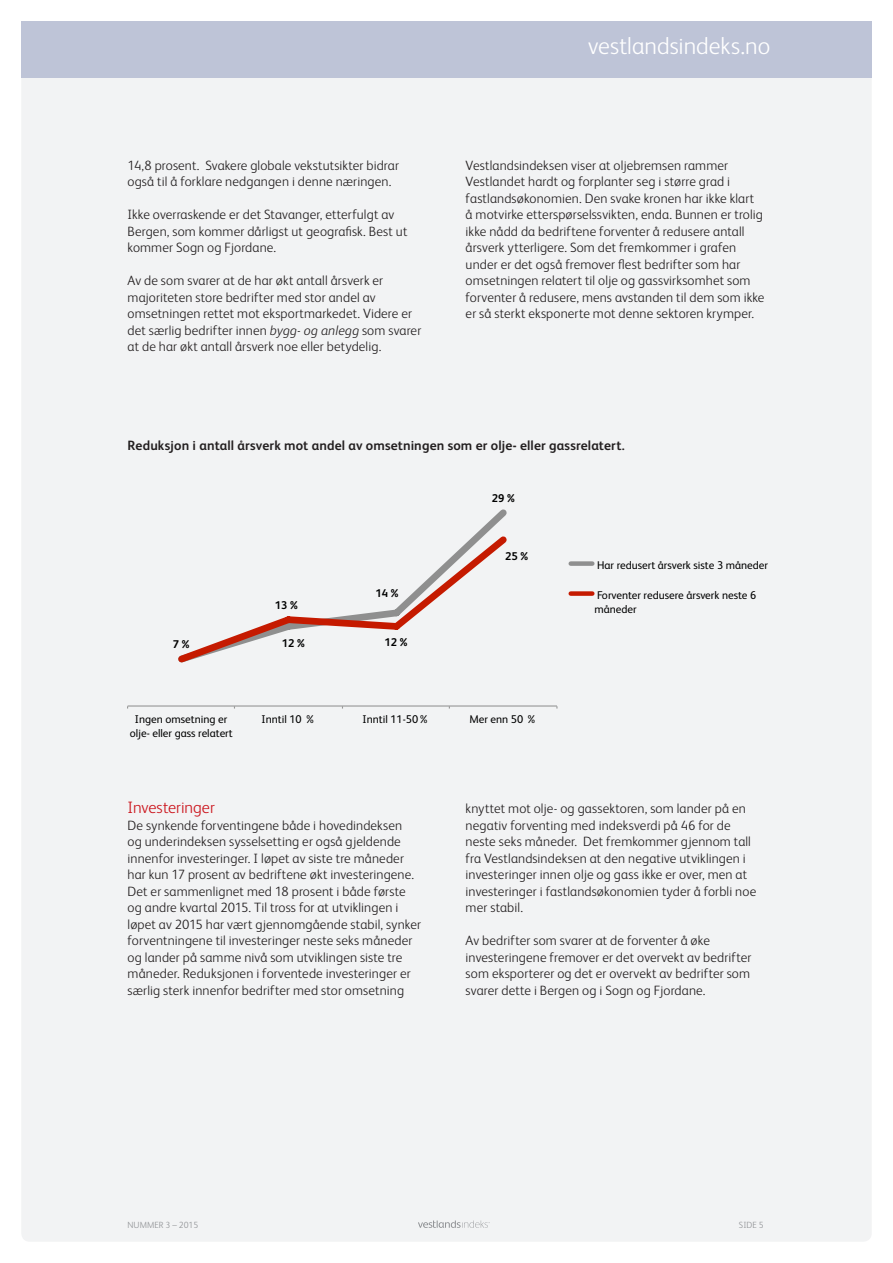
<style>
.page{position:relative;width:893px;height:1263px;background:#fff}
.page>*{position:absolute;margin:0;border:0;box-sizing:border-box;transform-origin:0 0}
.t1{font:300 24px "FS Albert";color:#fff}
.Brødtekst{font:300 16.5px "FS Albert";color:#cb141c}
.Brødtekst-2{font:300 13.5px/16.5px "FS Albert";letter-spacing:.01em;color:#231f20}
.Graftittel{font:700 13.5px "FS Albert";letter-spacing:.01em;color:#231f20}
.t2{font:11.25px/13.5px "FS Albert";color:#000;text-align:center}
.t3{font:700 11.25px "FS Albert";color:#000}
.t4{font:300 9px "FS Albert";color:#939598}
.s1{font-style:italic}
</style>
<div class="page">
<div style="left:21px;top:21px;width:851px;height:1221px;background:#f2f3f4;border-radius:9px"></div>
<div style="left:21px;top:21px;width:851px;height:56px;background:#bec4d7"></div>
<hr style="left:128px;top:705px;width:429px;height:1px;background:#979797">
<svg style="left:178px;top:530px;width:329px;height:133px"></svg>
<div style="left:571px;top:561px;width:21px;height:5px;background:#8f8f8f"></div>
<div style="left:571px;top:591px;width:21px;height:5px;background:#c51a00"></div>
<svg style="left:418px;top:1220px;width:72px;height:8px"></svg>
<p class="Brødtekst-2" style="left:128px;top:156px;width:273px">14,8 prosent. Svakere globale vekstutsikter bidrar også til å forklare nedgangen i denne næringen.</p>
<p class="Brødtekst-2" style="left:128px;top:205px;width:281px">Ikke overraskende er det Stavanger, etterfulgt av<br>Bergen, som kommer dårligst ut geografisk. Best ut kommer Sogn og Fjordane.</p>
<p class="Brødtekst-2" style="left:128px;top:271px;width:295px">Av de som svarer at de har økt antall årsverk er majoriteten store bedrifter med stor andel av omsetningen rettet mot eksportmarkedet. Videre er det særlig bedrifter innen <span class="s1">bygg- og anlegg</span> som svarer at de har økt antall årsverk noe eller betydelig.</p>
<h1 class="t1" style="left:588px;top:30px;width:184px">vestlandsindeks.no</h1>
<p class="Brødtekst-2" style="left:466px;top:156px;width:300px">Vestlandsindeksen viser at oljebremsen rammer Vestlandet hardt og forplanter seg i større grad i fastlandsøkonomien. Den svake kronen har ikke klart å motvirke etterspørselssvikten, enda. Bunnen er trolig ikke nådd da bedriftene forventer å redusere antall årsverk ytterligere. Som det fremkommer i grafen under er det også fremover flest bedrifter som har omsetningen relatert til olje og gassvirksomhet som forventer å redusere, mens avstanden til dem som ikke er så sterkt eksponerte mot denne sektoren krymper.</p>
<p class="Graftittel" style="left:128px;top:436px;width:499px">Reduksjon i antall årsverk mot andel av omsetningen som er olje- eller gassrelatert.</p>
<p class="t3" style="left:492px;top:490px;width:25px">29 %</p>
<p class="t3" style="left:275px;top:598px;width:25px">13 %</p>
<p class="t3" style="left:173px;top:637px;width:18px">7 %</p>
<p class="t3" style="left:282px;top:636px;width:25px">12 %</p>
<p class="t3" style="left:375px;top:585px;width:25px">14 %</p>
<p class="t3" style="left:384px;top:635px;width:25px">12 %</p>
<p class="t3" style="left:505px;top:548px;width:25px">25 %</p>
<p class="t2" style="left:130px;top:712px;width:105px">Ingen omsetning er olje- eller gass relatert</p>
<p class="t2" style="left:261px;top:712px;width:56px">Inntil 10 %</p>
<p class="t2" style="left:362px;top:712px;width:69px">Inntil 11-50%</p>
<p class="t2" style="left:469px;top:712px;width:69px">Mer enn 50 %</p>
<p class="t2" style="left:597px;top:558px;width:172px">Har redusert årsverk siste 3 måneder</p>
<p class="t2" style="left:594px;top:588px;width:163px;text-align:left">Forventer redusere årsverk neste 6 måneder</p>
<p class="Brødtekst" style="left:128px;top:797px;width:89px">Investeringer</p>
<p class="Brødtekst-2" style="left:128px;top:816px;width:295px">De synkende forventingene både i hovedindeksen<br>og underindeksen sysselsetting er også gjeldende innenfor investeringer. I løpet av siste tre måneder har kun 17 prosent av bedriftene økt investeringene.<br>Det er sammenlignet med 18 prosent i både første og andre kvartal 2015. Til tross for at utviklingen i løpet av 2015 har vært gjennomgående stabil, synker forventningene til investeringer neste seks måneder og lander på samme nivå som utviklingen siste tre måneder. Reduksjonen i forventede investeringer er særlig sterk innenfor bedrifter med stor omsetning</p>
<p class="Brødtekst-2" style="left:466px;top:799px;width:292px">knyttet mot olje- og gassektoren, som lander på en negativ forventing med indeksverdi på 46 for de neste seks måneder. Det fremkommer gjennom tall fra Vestlandsindeksen at den negative utviklingen i investeringer innen olje og gass ikke er over, men at investeringer i fastlandsøkonomien tyder å forbli noe mer stabil.</p>
<p class="Brødtekst-2" style="left:466px;top:931px;width:287px">Av bedrifter som svarer at de forventer å øke investeringene fremover er det overvekt av bedrifter som eksporterer og det er overvekt av bedrifter som svarer dette i Bergen og i Sogn og Fjordane.</p>
<p class="t4" style="left:128px;top:1219px;width:72px">NUMMER 3 – 2015</p>
<p class="t4" style="left:739px;top:1219px;width:26px">SIDE 5</p>
</div>
